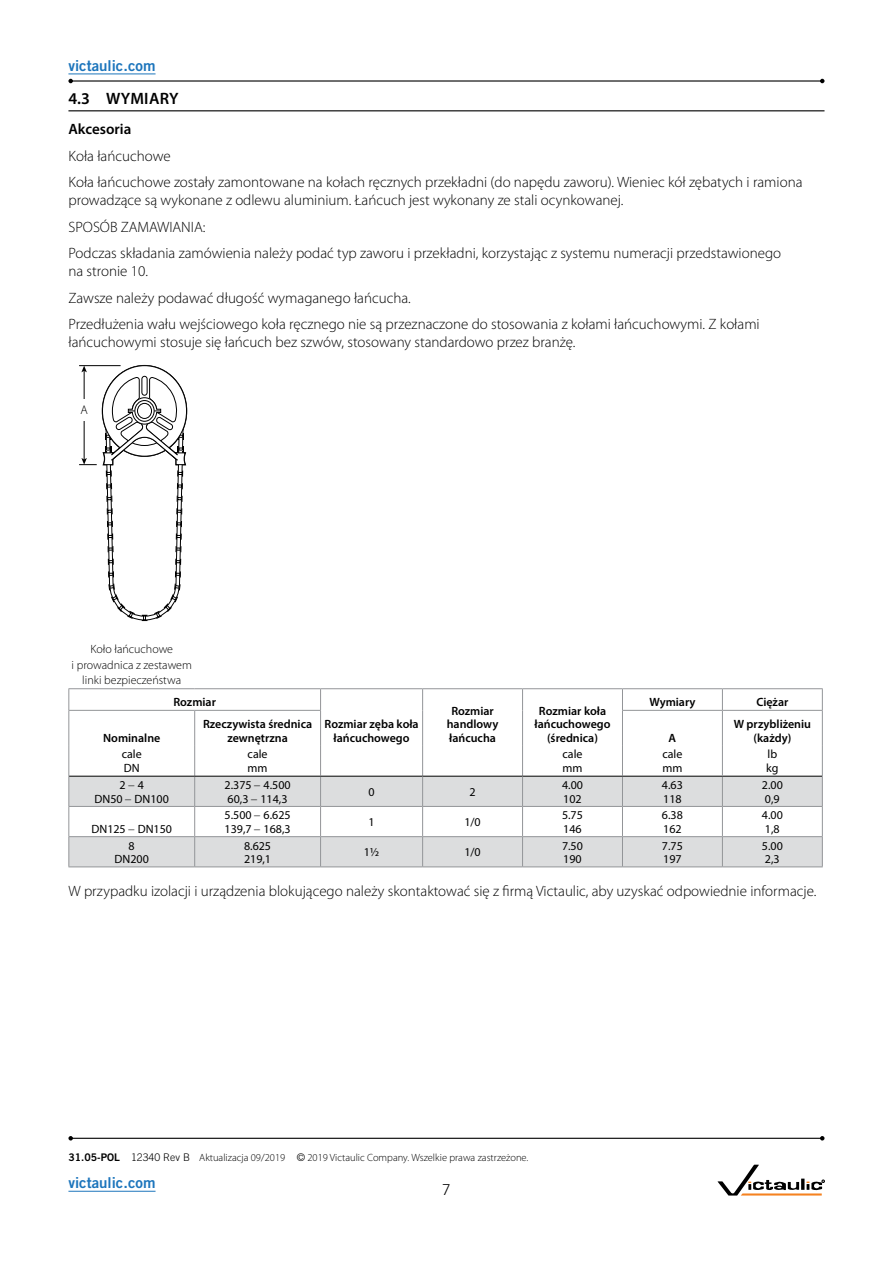
<style>
.page{position:relative;width:893px;height:1263px;background:#fff}
.page>*{position:absolute;margin:0;border:0;box-sizing:border-box;transform-origin:0 0}
.t1{font:600 16.5px "Myriad Pro";letter-spacing:.02em;color:#000}
.t2{font:300 15px/26.5px "Myriad Pro";color:#000}
.t3{font:15px "Trade Gothic LT Std Bd 2";color:#1c75bc}
.t4{font:600 15px "Myriad Pro";color:#000}
.t5{font:300 15px "Trade Gothic LT Std";color:#000}
.t6{font:300 12.6px "Myriad Pro";color:#000}
.t7{font:12px/13.5px "Myriad Pro";color:#000}
.t8{font:600 12px/13.5px "Myriad Pro";color:#000;text-align:center}
.t9{font:300 12px/15.8px "Myriad Pro";color:#000;text-align:center}
.t10{font:300 10.5px "Myriad Pro";color:#000}
.s1{font-family:"Trade Gothic LT Std";font-weight:300}
.s2{font-family:"Trade Gothic LT Std Bd 2";font-weight:400}
.s3{font-family:"Trade Gothic LT Std"}
</style>
<div class="page">
<hr style="left:68px;top:1191px;width:88px;height:1px;background:#1c75bc">
<hr style="left:68px;top:110px;width:756px;height:1px;background:#000">
<svg style="left:79px;top:364px;width:109px;height:257px"></svg>
<svg style="left:69px;top:777px;width:753px;height:89px;fill:#dcddde"></svg>
<svg style="left:722px;top:689px;width:1px;height:21px"></svg>
<hr style="left:722px;top:711px;width:1px;height:35px;background:#939598">
<hr style="left:320px;top:776px;width:1px;height:30px;background:#939598">
<hr style="left:622px;top:776px;width:1px;height:30px;background:#939598">
<hr style="left:722px;top:776px;width:1px;height:30px;background:#939598">
<svg style="left:722px;top:807px;width:1px;height:59px"></svg>
<svg style="left:622px;top:807px;width:1px;height:59px"></svg>
<svg style="left:320px;top:807px;width:1px;height:59px"></svg>
<svg style="left:422px;top:807px;width:1px;height:59px"></svg>
<svg style="left:522px;top:807px;width:1px;height:59px"></svg>
<hr style="left:68px;top:776px;width:1px;height:30px;background:#939598">
<hr style="left:194px;top:776px;width:1px;height:30px;background:#939598">
<hr style="left:822px;top:776px;width:1px;height:30px;background:#939598">
<hr style="left:68px;top:746px;width:1px;height:30px;background:#939598">
<hr style="left:194px;top:746px;width:1px;height:30px;background:#939598">
<hr style="left:822px;top:746px;width:1px;height:30px;background:#939598">
<hr style="left:68px;top:866px;width:127px;height:1px;background:#939598">
<hr style="left:195px;top:866px;width:126px;height:1px;background:#939598">
<hr style="left:321px;top:866px;width:102px;height:1px;background:#939598">
<hr style="left:423px;top:866px;width:100px;height:1px;background:#939598">
<hr style="left:523px;top:866px;width:99px;height:1px;background:#939598">
<hr style="left:622px;top:866px;width:100px;height:1px;background:#939598">
<hr style="left:722px;top:866px;width:101px;height:1px;background:#939598">
<hr style="left:69px;top:776px;width:126px;height:1px;background:#000">
<hr style="left:195px;top:776px;width:126px;height:1px;background:#000">
<hr style="left:622px;top:776px;width:100px;height:1px;background:#000">
<hr style="left:722px;top:776px;width:100px;height:1px;background:#000">
<hr style="left:68px;top:711px;width:1px;height:35px;background:#939598">
<hr style="left:194px;top:711px;width:1px;height:35px;background:#939598">
<hr style="left:822px;top:711px;width:1px;height:35px;background:#939598">
<hr style="left:622px;top:688px;width:100px;height:1px;background:#939598">
<hr style="left:722px;top:688px;width:101px;height:1px;background:#939598">
<svg style="left:822px;top:689px;width:1px;height:21px"></svg>
<hr style="left:622px;top:710px;width:100px;height:1px;background:#939598">
<hr style="left:722px;top:710px;width:101px;height:1px;background:#939598">
<hr style="left:68px;top:806px;width:127px;height:1px;background:#939598">
<hr style="left:195px;top:806px;width:126px;height:1px;background:#939598">
<hr style="left:321px;top:806px;width:102px;height:1px;background:#939598">
<hr style="left:523px;top:806px;width:99px;height:1px;background:#939598">
<hr style="left:622px;top:806px;width:100px;height:1px;background:#939598">
<hr style="left:722px;top:806px;width:101px;height:1px;background:#939598">
<hr style="left:68px;top:836px;width:127px;height:1px;background:#939598">
<svg style="left:68px;top:807px;width:1px;height:59px"></svg>
<hr style="left:195px;top:836px;width:126px;height:1px;background:#939598">
<svg style="left:194px;top:807px;width:1px;height:59px"></svg>
<hr style="left:321px;top:836px;width:102px;height:1px;background:#939598">
<hr style="left:423px;top:836px;width:100px;height:1px;background:#939598">
<hr style="left:523px;top:836px;width:99px;height:1px;background:#939598">
<hr style="left:622px;top:836px;width:100px;height:1px;background:#939598">
<hr style="left:722px;top:836px;width:101px;height:1px;background:#939598">
<svg style="left:822px;top:807px;width:1px;height:59px"></svg>
<hr style="left:523px;top:688px;width:99px;height:1px;background:#939598">
<svg style="left:622px;top:689px;width:1px;height:21px"></svg>
<hr style="left:622px;top:711px;width:1px;height:35px;background:#939598">
<hr style="left:321px;top:688px;width:102px;height:1px;background:#939598">
<hr style="left:423px;top:688px;width:100px;height:1px;background:#939598">
<svg style="left:422px;top:689px;width:1px;height:21px"></svg>
<svg style="left:522px;top:689px;width:1px;height:21px"></svg>
<hr style="left:320px;top:711px;width:1px;height:35px;background:#939598">
<hr style="left:422px;top:710px;width:1px;height:36px;background:#939598">
<hr style="left:522px;top:710px;width:1px;height:36px;background:#939598">
<hr style="left:68px;top:688px;width:127px;height:1px;background:#939598">
<svg style="left:68px;top:689px;width:1px;height:21px"></svg>
<hr style="left:195px;top:688px;width:126px;height:1px;background:#939598">
<svg style="left:320px;top:689px;width:1px;height:21px"></svg>
<hr style="left:68px;top:710px;width:127px;height:1px;background:#939598">
<hr style="left:195px;top:710px;width:126px;height:1px;background:#939598">
<hr style="left:320px;top:746px;width:1px;height:30px;background:#939598">
<hr style="left:422px;top:746px;width:1px;height:30px;background:#939598">
<hr style="left:522px;top:746px;width:1px;height:30px;background:#939598">
<hr style="left:622px;top:746px;width:1px;height:30px;background:#939598">
<hr style="left:321px;top:776px;width:102px;height:1px;background:#000">
<hr style="left:523px;top:776px;width:99px;height:1px;background:#000">
<hr style="left:423px;top:776px;width:100px;height:1px;background:#000">
<hr style="left:422px;top:776px;width:1px;height:30px;background:#939598">
<hr style="left:522px;top:776px;width:1px;height:30px;background:#939598">
<hr style="left:423px;top:806px;width:100px;height:1px;background:#939598">
<hr style="left:722px;top:746px;width:1px;height:30px;background:#939598">
<hr style="left:71px;top:80px;width:751px;height:2px;background:#000">
<svg style="left:68px;top:79px;width:5px;height:4px"></svg>
<svg style="left:820px;top:79px;width:4px;height:4px"></svg>
<hr style="left:68px;top:74px;width:88px;height:1px;background:#1c75bc">
<hr style="left:71px;top:1138px;width:751px;height:1px;background:#000">
<svg style="left:68px;top:1136px;width:5px;height:4px"></svg>
<svg style="left:820px;top:1136px;width:4px;height:4px"></svg>
<svg style="left:718px;top:1165px;width:106px;height:30px"></svg>
<p class="t3" style="left:68px;top:56px;width:89px">victaulic.com</p>
<p class="t1" style="left:68px;top:87px;width:112px">4.3 WYMIARY</p>
<p class="t4" style="left:68px;top:120px;width:64px">Akcesoria</p>
<p class="t2" style="left:68px;top:143px;width:735px">Koła łańcuchowe<br>Koła łańcuchowe zostały zamontowane na kołach ręcznych przekładni (do napędu zaworu). Wieniec kół zębatych i ramiona</p>
<p class="t2" style="left:68px;top:187px;width:714px">prowadzące są wykonane z odlewu aluminium. Łańcuch jest wykonany ze stali ocynkowanej.<br>SPOSÓB ZAMAWIANIA:<br>Podczas składania zamówienia należy podać typ zaworu i przekładni, korzystając z systemu numeracji przedstawionego</p>
<p class="t2" style="left:68px;top:258px;width:693px">na stronie 10.<br>Zawsze należy podawać długość wymaganego łańcucha.<br>Przedłużenia wału wejściowego koła ręcznego nie są przeznaczone do stosowania z kołami łańcuchowymi. Z kołami</p>
<p class="t2" style="left:68px;top:329px;width:508px">łańcuchowymi stosuje się łańcuch bez szwów, stosowany standardowo przez branżę.</p>
<p class="t6" style="left:80px;top:403px;width:9px">A</p>
<p class="t9" style="left:72px;top:641px;width:122px">Koło łańcuchowe<br>i prowadnica z zestawem linki bezpieczeństwa</p>
<p class="t8" style="left:173px;top:695px;width:44px">Rozmiar</p>
<p class="t8" style="left:103px;top:730px;width:59px">Nominalne</p>
<p class="t8" style="left:203px;top:717px;width:111px">Rzeczywista średnica zewnętrzna</p>
<p class="t8" style="left:324px;top:717px;width:96px">Rozmiar zęba koła łańcuchowego</p>
<p class="t8" style="left:447px;top:703px;width:53px">Rozmiar handlowy łańcucha</p>
<p class="t8" style="left:535px;top:703px;width:77px">Rozmiar koła łańcuchowego (średnica)</p>
<p class="t8" style="left:649px;top:695px;width:48px">Wymiary</p>
<p class="t8" style="left:756px;top:695px;width:34px">Ciężar</p>
<p class="t8" style="left:669px;top:730px;width:9px">A</p>
<p class="t8" style="left:734px;top:717px;width:79px">W przybliżeniu (każdy)</p>
<p class="t7" style="left:122px;top:747px;width:22px">cale<br>DN</p>
<p class="t7" style="left:248px;top:747px;width:22px">cale mm</p>
<p class="t7" style="left:562px;top:747px;width:22px">cale mm</p>
<p class="t7" style="left:662px;top:747px;width:22px">cale mm</p>
<p class="t7" style="left:766px;top:747px;width:14px">lb kg</p>
<p class="t7" style="left:95px;top:778px;width:76px;text-align:center">2 <span class="s1">–</span> 4<br>DN50 <span class="s1">–</span> DN100</p>
<p class="t7" style="left:225px;top:778px;width:68px">2.375 <span class="s1">–</span> 4.500<br>60,3 <span class="s1">–</span> 114,3</p>
<p class="t7" style="left:368px;top:785px;width:8px">0</p>
<p class="t7" style="left:469px;top:785px;width:8px">2</p>
<p class="t7" style="left:562px;top:778px;width:22px">4.00<br>102</p>
<p class="t7" style="left:662px;top:778px;width:22px">4.63<br>118</p>
<p class="t7" style="left:762px;top:778px;width:22px">2.00<br>0,9</p>
<p class="t7" style="left:91px;top:822px;width:82px">DN125 <span class="s1">–</span> DN150</p>
<p class="t7" style="left:225px;top:808px;width:68px">5.500 <span class="s1">–</span> 6.625<br>139,7 <span class="s1">–</span> 168,3</p>
<p class="t7" style="left:368px;top:815px;width:8px">1</p>
<p class="t7" style="left:464px;top:815px;width:18px">1/0</p>
<p class="t7" style="left:562px;top:808px;width:22px">5.75<br>146</p>
<p class="t7" style="left:662px;top:808px;width:22px">6.38<br>162</p>
<p class="t7" style="left:762px;top:808px;width:22px">4.00<br>1,8</p>
<p class="t7" style="left:115px;top:838px;width:36px;text-align:center">8<br>DN200</p>
<p class="t7" style="left:244px;top:838px;width:29px">8.625<br>219,1</p>
<p class="t7" style="left:364px;top:845px;width:17px">1½</p>
<p class="t7" style="left:464px;top:845px;width:18px">1/0</p>
<p class="t7" style="left:562px;top:838px;width:22px">7.50<br>190</p>
<p class="t7" style="left:662px;top:838px;width:22px">7.75<br>197</p>
<p class="t7" style="left:762px;top:838px;width:22px">5.00<br>2,3</p>
<p class="t2" style="left:68px;top:878px;width:749px">W przypadku izolacji i urządzenia blokującego należy skontaktować się z firmą Victaulic, aby uzyskać odpowiednie informacje.</p>
<p class="t10" style="left:68px;top:1151px;width:461px"><span class="s2">31.05-POL</span> <span class="s3">12340 Rev B</span> Aktualizacja 09/2019 <span class="s3">©</span> 2019 Victaulic Company. Wszelkie prawa zastrzeżone.</p>
<p class="t3" style="left:68px;top:1173px;width:89px">victaulic.com</p>
<p class="t5" style="left:442px;top:1181px;width:10px">7</p>
</div>
